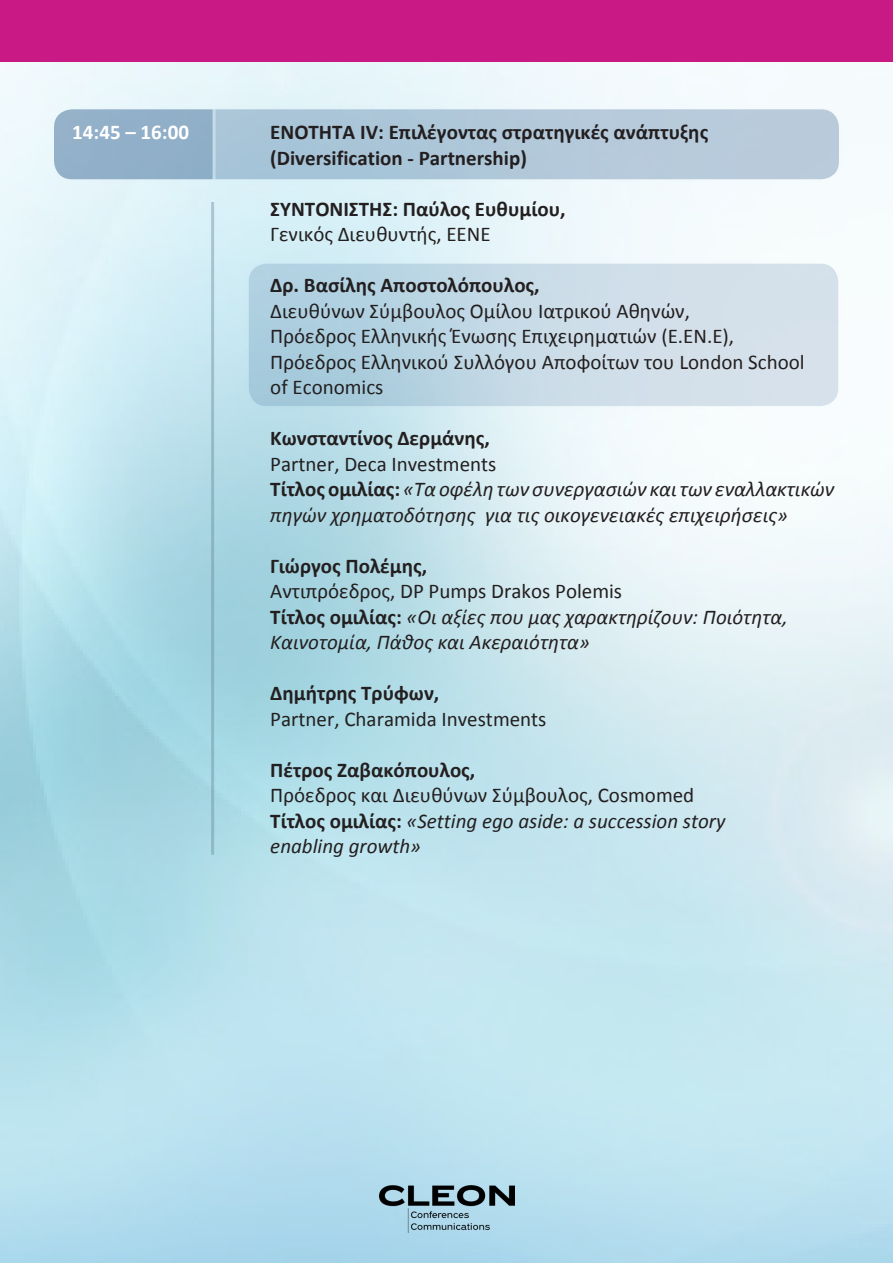
<style>
.page{position:relative;width:893px;height:1263px;background:#fff}
.page>*{position:absolute;margin:0;border:0;box-sizing:border-box;transform-origin:0 0}
.t1{font:21px "Calibri";color:#231f20}
.t2{font:italic 21px "Calibri";color:#231f20}
.t3{font:700 21px "Calibri";color:#231f20}
.t4{font:700 21px "Calibri";color:#fff}
.s1{font-weight:700;font-style:normal}
</style>
<div class="page">
<img style="left:0;top:61px;width:893px;height:1202px">
<img style="left:379px;top:1185px;width:135px;height:48px">
<hr style="left:211px;top:202px;width:3px;height:653px;background:#638594">
<div style="left:0;top:0;width:893px;height:61px;background:#c91985"></div>
<div style="left:52px;top:108px;width:788px;height:73px;background:#b2c9d9;border-radius:20px"></div>
<div style="left:51px;top:106px;width:791px;height:76px;border:3px solid #fff;border-radius:20px"></div>
<svg style="left:50px;top:105px;width:167px;height:79px;background:#9ebad0"></svg>
<div style="left:247px;top:262px;width:593px;height:146px;background:linear-gradient(to right,#a9cdde,#e0e6ed);border-radius:20px"></div>
<div style="left:246px;top:261px;width:595px;height:148px;border:3px solid #fff;border-radius:20px"></div>
<p class="t4" style="left:72px;top:119px;width:118px">14:45 – 16:00</p>
<p class="t3" style="left:270px;top:119px;width:439px">ΕΝΟΤΗΤΑ ΙV: Επιλέγοντας στρατηγικές ανάπτυξης</p>
<p class="t3" style="left:270px;top:144px;width:258px">(Diversification - Partnership)</p>
<p class="t3" style="left:270px;top:195px;width:297px">ΣΥΝΤΟΝΙΣΤΗΣ: Παύλος Ευθυμίου,</p>
<p class="t1" style="left:270px;top:221px;width:222px">Γενικός Διευθυντής, ΕΕΝΕ</p>
<p class="t3" style="left:270px;top:272px;width:271px">Δρ. Βασίλης Αποστολόπουλος,</p>
<p class="t1" style="left:270px;top:297px;width:421px">Διευθύνων Σύμβουλος Ομίλου Ιατρικού Αθηνών,</p>
<p class="t1" style="left:270px;top:323px;width:465px">Πρόεδρος Ελληνικής Ένωσης Επιχειρηματιών (Ε.ΕΝ.Ε),</p>
<p class="t1" style="left:270px;top:348px;width:536px">Πρόεδρος Ελληνικού Συλλόγου Αποφοίτων του London School</p>
<p class="t1" style="left:270px;top:374px;width:115px">of Economics</p>
<p class="t3" style="left:270px;top:425px;width:221px">Κωνσταντίνος Δερμάνης,</p>
<p class="t1" style="left:270px;top:450px;width:228px">Partner, Deca Investments</p>
<p class="t2" style="left:270px;top:475px;width:565px"><span class="s1">Τίτλος ομιλίας:</span> «Τα οφέλη των συνεργασιών και των εναλλακτικών</p>
<p class="t2" style="left:270px;top:500px;width:519px">πηγών χρηματοδότησης για τις οικογενειακές επιχειρήσεις»</p>
<p class="t3" style="left:270px;top:552px;width:158px">Γιώργος Πολέμης,</p>
<p class="t1" style="left:270px;top:578px;width:353px">Αντιπρόεδρος, DP Pumps Drakos Polemis</p>
<p class="t2" style="left:270px;top:602px;width:519px"><span class="s1">Τίτλος ομιλίας:</span> «Οι αξίες που μας χαρακτηρίζουν: Ποιότητα,</p>
<p class="t2" style="left:270px;top:628px;width:321px">Καινοτομία, Πάθος και Ακεραιότητα»</p>
<p class="t3" style="left:270px;top:680px;width:171px">Δημήτρης Τρύφων,</p>
<p class="t1" style="left:270px;top:705px;width:278px">Partner, Charamida Investments</p>
<p class="t3" style="left:270px;top:756px;width:206px">Πέτρος Ζαβακόπουλος,</p>
<p class="t1" style="left:270px;top:782px;width:425px">Πρόεδρος και Διευθύνων Σύμβουλος, Cosmomed</p>
<p class="t2" style="left:270px;top:806px;width:457px"><span class="s1">Τίτλος ομιλίας:</span> «Setting ego aside: a succession story</p>
<p class="t2" style="left:270px;top:832px;width:152px">enabling growth»</p>
</div>
